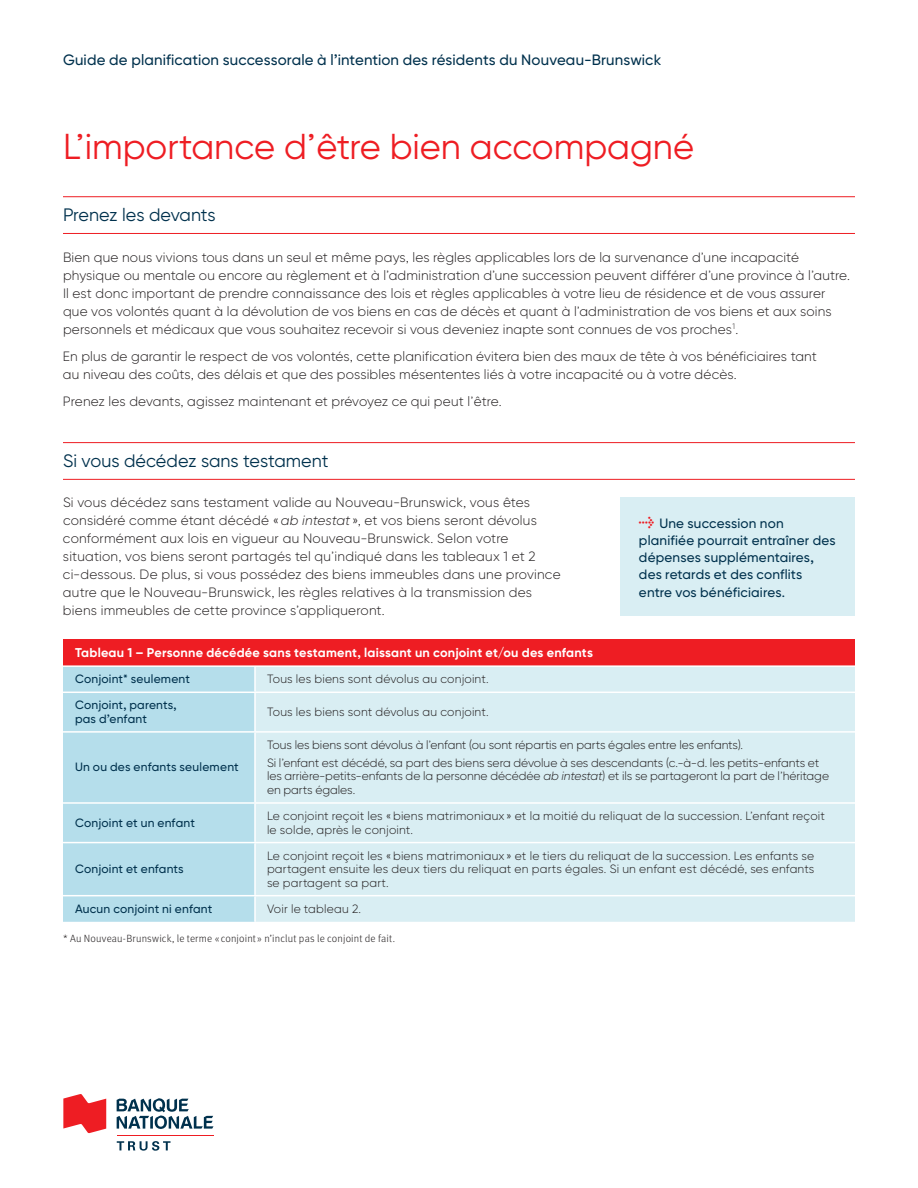
<style>
.page{position:relative;width:918px;height:1188px;background:#fff}
.page>*{position:absolute;margin:0;border:0;box-sizing:border-box;transform-origin:0 0}
.t1{font:36px "Gilroy BN";color:#ee1d23}
.t2{font:18px "Gilroy BN";color:#00314d}
.t3{font:500 15px "Gilroy BN";letter-spacing:.01em;color:#00314d}
.t4{font:300 13.5px/18px "Gilroy BN";letter-spacing:.01em;color:#231f20}
.t5{font:500 13.5px/17.2px "Gilroy BN";letter-spacing:.015em;color:#00314d}
.t6{font:700 12.75px "Gilroy BN";letter-spacing:.015em;color:#fff}
.t7{font:300 12px/13.5px "Gilroy BN";color:#231f20}
.t8{font:500 12px/13.5px "Gilroy BN";letter-spacing:.015em;color:#00314d}
.t9{font:300 10.5px "Meta OT";letter-spacing:.015em;color:#231f20}
.s1{font-style:italic}
.s2{font-family:"Meta Bold Expert";font-weight:400;font-size:12.75px;color:#ee1d23}
</style>
<div class="page">
<hr style="left:63px;top:196px;width:792px;height:1px;background:#ee1d23">
<hr style="left:63px;top:233px;width:792px;height:1px;background:#ee1d23">
<hr style="left:63px;top:442px;width:792px;height:1px;background:#ee1d23">
<hr style="left:63px;top:479px;width:792px;height:1px;background:#ee1d23">
<div style="left:63px;top:639px;width:792px;height:27px;background:#ee1d23"></div>
<div style="left:63px;top:667px;width:191px;height:255px;background:#b5deeb"></div>
<div style="left:256px;top:667px;width:599px;height:255px;background:#d9eef3"></div>
<hr style="left:63px;top:665px;width:192px;height:2px;background:#fff">
<hr style="left:255px;top:665px;width:600px;height:2px;background:#fff">
<hr style="left:63px;top:692px;width:192px;height:1px;background:#fff">
<hr style="left:255px;top:692px;width:600px;height:1px;background:#fff">
<hr style="left:63px;top:731px;width:192px;height:2px;background:#fff">
<hr style="left:255px;top:731px;width:600px;height:2px;background:#fff">
<hr style="left:63px;top:802px;width:192px;height:2px;background:#fff">
<hr style="left:255px;top:802px;width:600px;height:2px;background:#fff">
<hr style="left:63px;top:842px;width:192px;height:1px;background:#fff">
<hr style="left:255px;top:842px;width:600px;height:1px;background:#fff">
<hr style="left:63px;top:895px;width:192px;height:1px;background:#fff">
<hr style="left:255px;top:895px;width:600px;height:1px;background:#fff">
<div style="left:621px;top:497px;width:234px;height:119px;background:#d9eef3"></div>
<svg style="left:63px;top:1094px;width:43px;height:39px"></svg>
<svg style="left:117px;top:1098px;width:97px;height:31px"></svg>
<hr style="left:117px;top:1135px;width:97px;height:1px;background:#ee1d23">
<svg style="left:117px;top:1141px;width:54px;height:10px"></svg>
<p class="t3" style="left:63px;top:50px;width:600px">Guide de planification successorale à l’intention des résidents du Nouveau-Brunswick</p>
<h1 class="t1" style="left:63px;top:125px;width:633px">L’importance d’être bien accompagné</h1>
<h2 class="t2" style="left:63px;top:204px;width:154px">Prenez les devants</h2>
<p class="t4" style="left:63px;top:248px;width:789px">Bien que nous vivions tous dans un seul et même pays, les règles applicables lors de la survenance d’une incapacité physique ou mentale ou encore au règlement et à l’administration d’une succession peuvent différer d’une province à l’autre.<br>Il est donc important de prendre connaissance des lois et règles applicables à votre lieu de résidence et de vous assurer que vos volontés quant à la dévolution de vos biens en cas de décès et quant à l’administration de vos biens et aux soins personnels et médicaux que vous souhaitez recevoir si vous deveniez inapte sont connues de vos proches<sup>1</sup>.</p>
<p class="t4" style="left:63px;top:347px;width:755px">En plus de garantir le respect de vos volontés, cette planification évitera bien des maux de tête à vos bénéficiaires tant au niveau des coûts, des délais et que des possibles mésententes liés à votre incapacité ou à votre décès.</p>
<p class="t4" style="left:63px;top:392px;width:440px">Prenez les devants, agissez maintenant et prévoyez ce qui peut l’être.</p>
<h2 class="t2" style="left:63px;top:450px;width:267px">Si vous décédez sans testament</h2>
<p class="t4" style="left:63px;top:494px;width:499px">Si vous décédez sans testament valide au Nouveau-Brunswick, vous êtes considéré comme étant décédé «<span class="s1">ab intestat</span> », et vos biens seront dévolus conformément aux lois en vigueur au Nouveau-Brunswick. Selon votre situation, vos biens seront partagés tel qu’indiqué dans les tableaux 1 et 2 ci-dessous. De plus, si vous possédez des biens immeubles dans une province autre que le Nouveau-Brunswick, les règles relatives à la transmission des biens immeubles de cette province s’appliqueront.</p>
<p class="t6" style="left:75px;top:645px;width:519px">Tableau 1 – Personne décédée sans testament, laissant un conjoint et/ou des enfants</p>
<p class="t8" style="left:75px;top:672px;width:117px">Conjoint* seulement</p>
<p class="t7" style="left:267px;top:672px;width:223px">Tous les biens sont dévolus au conjoint.</p>
<p class="t8" style="left:75px;top:698px;width:103px">Conjoint, parents, pas d’enfant</p>
<p class="t7" style="left:267px;top:705px;width:223px">Tous les biens sont dévolus au conjoint.</p>
<p class="t8" style="left:75px;top:760px;width:165px">Un ou des enfants seulement</p>
<p class="t5" style="left:639px;top:514px;width:198px"><span class="s2">l</span> Une succession non planifiée pourrait entraîner des dépenses supplémentaires, des retards et des conflits entre vos bénéficiaires.</p>
<p class="t7" style="left:267px;top:736px;width:554px;line-height:18px">Tous les biens sont dévolus à l’enfant (ou sont répartis en parts égales entre les enfants).<br>Si l’enfant est décédé, sa part des biens sera dévolue à ses descendants (c.-à-d. les petits-enfants et</p>
<p class="t7" style="left:267px;top:769px;width:564px">les arrière-petits-enfants de la personne décédée <span class="s1">ab intestat</span>) et ils se partageront la part de l’héritage en parts égales.</p>
<p class="t8" style="left:75px;top:816px;width:121px">Conjoint et un enfant</p>
<p class="t7" style="left:267px;top:809px;width:560px">Le conjoint reçoit les «biens matrimoniaux» et la moitié du reliquat de la succession. L’enfant reçoit le solde, après le conjoint.</p>
<p class="t8" style="left:75px;top:862px;width:110px">Conjoint et enfants</p>
<p class="t7" style="left:267px;top:849px;width:549px;text-align:justify">Le conjoint reçoit les «biens matrimoniaux» et le tiers du reliquat de la succession. Les enfants se partagent ensuite les deux tiers du reliquat en parts égales. Si un enfant est décédé, ses enfants se partagent sa part.</p>
<p class="t8" style="left:75px;top:902px;width:139px">Aucun conjoint ni enfant</p>
<p class="t7" style="left:267px;top:902px;width:96px">Voir le tableau 2.</p>
<p class="t9" style="left:63px;top:932px;width:334px">* Au Nouveau-Brunswick, le terme «conjoint» n’inclut pas le conjoint de fait.</p>
</div>
